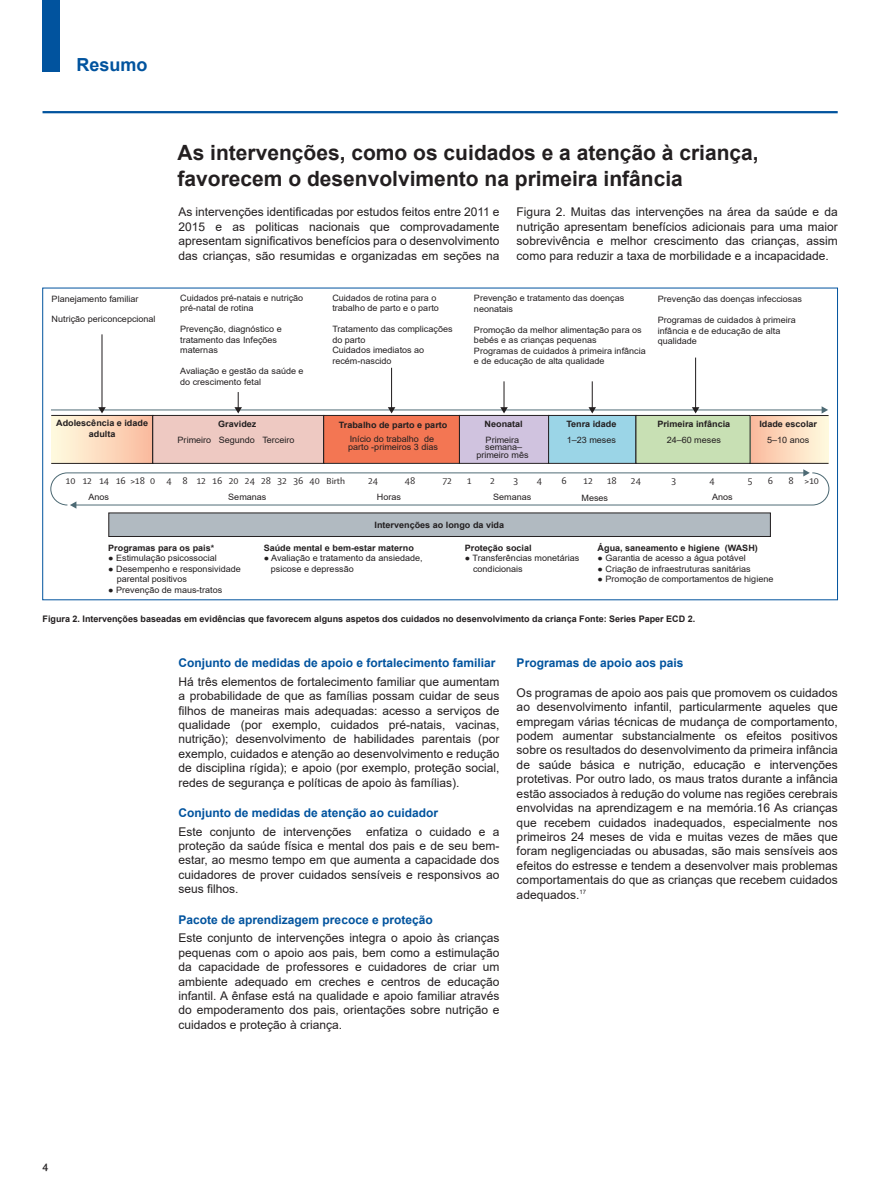
<style>
.page{position:relative;width:893px;height:1200px;background:#fff}
.page>*{position:absolute;margin:0;border:0;box-sizing:border-box;transform-origin:0 0}
.t1{font:700 21px/25.2px "Arial";color:#231f20}
.t2{font:700 18px "Arial";color:#01539e}
.t3{font:12px/14.4px "Arial";color:#231f20;text-align:justify}
.t4{font:700 12px "Arial";color:#01539e}
.t5{font:700 10.5px "Shaker 2 Lancet";color:#231f20}
.t6{font:9.45px "Shaker 2 Lancet";color:#231f20;scale:1.04 1}
.t7{font:700 9px "Arial";color:#231f20}
.t8{font:8.7px/10.5px "Arial";color:#231f20;scale:1.04 1}
.t9{font:700 8.7px/10.5px "Arial";color:#231f20;text-align:center;scale:1.04 1}
</style>
<div class="page">
<div style="left:43px;top:0;width:17px;height:71px;background:#01539e"></div>
<hr style="left:43px;top:111px;width:795px;height:2px;background:#01539e">
<div style="left:750px;top:415px;width:78px;height:48px;background:linear-gradient(to right,#fbba9d,#fffadf)"></div>
<div style="left:750px;top:415px;width:79px;height:48px;border:1px solid #231f20"></div>
<hr style="left:51px;top:409px;width:772px;height:1px;background:#4d6a74">
<svg style="left:822px;top:406px;width:6px;height:7px"></svg>
<div style="left:51px;top:415px;width:102px;height:48px;background:linear-gradient(to right,#fffce1,#fbbb9f)"></div>
<div style="left:51px;top:415px;width:102px;height:48px;border:1px solid #231f20"></div>
<div style="left:153px;top:415px;width:171px;height:48px;background:#eec9c2"></div>
<div style="left:152px;top:415px;width:172px;height:48px;border:1px solid #231f20"></div>
<div style="left:324px;top:415px;width:135px;height:48px;background:#f37653"></div>
<div style="left:323px;top:415px;width:137px;height:48px;border:1px solid #231f20"></div>
<div style="left:459px;top:415px;width:90px;height:48px;background:#d0c3df"></div>
<div style="left:459px;top:415px;width:90px;height:48px;border:1px solid #231f20"></div>
<div style="left:549px;top:415px;width:87px;height:48px;background:#9bd5e7"></div>
<div style="left:548px;top:415px;width:88px;height:48px;border:1px solid #231f20"></div>
<div style="left:636px;top:415px;width:114px;height:48px;background:#c8e0b4"></div>
<div style="left:636px;top:415px;width:114px;height:48px;border:1px solid #231f20"></div>
<hr style="left:102px;top:334px;width:1px;height:74px;background:#231f20">
<svg style="left:98px;top:407px;width:8px;height:6px"></svg>
<svg style="left:234px;top:392px;width:8px;height:21px"></svg>
<svg style="left:500px;top:381px;width:8px;height:32px"></svg>
<hr style="left:695px;top:357px;width:1px;height:51px;background:#231f20">
<svg style="left:692px;top:407px;width:7px;height:6px"></svg>
<svg style="left:588px;top:381px;width:8px;height:32px"></svg>
<hr style="left:391px;top:367px;width:1px;height:41px;background:#231f20">
<svg style="left:388px;top:407px;width:7px;height:6px"></svg>
<div style="left:109px;top:513px;width:661px;height:23px;background:#b1bac1"></div>
<svg style="left:50px;top:469px;width:780px;height:39px"></svg>
<h2 class="t2" style="left:77px;top:55px;width:73px">Resumo</h2>
<p class="t8" style="left:52px;top:293px;width:85px">Planejamento familiar</p>
<p class="t8" style="left:52px;top:314px;width:101px">Nutrição periconcepcional</p>
<h1 class="t1" style="left:178px;top:140px;width:583px">As intervenções, como os cuidados e a atenção à criança, favorecem o desenvolvimento na primeira infância</h1>
<p class="t3" style="left:179px;top:205px;width:323px">As intervenções identificadas por estudos feitos entre 2011 e 2015 e as politicas nacionais que comprovadamente apresentam significativos benefícios para o desenvolvimento das crianças, são resumidas e organizadas em seções na</p>
<p class="t3" style="left:517px;top:205px;width:323px">Figura 2. Muitas das intervenções na área da saúde e da nutrição apresentam benefícios adicionais para uma maior sobrevivência e melhor crescimento das crianças, assim como para reduzir a taxa de morbilidade e a incapacidade.</p>
<p class="t8" style="left:180px;top:292px;width:120px">Cuidados pré-natais e nutrição pré-natal de rotina</p>
<p class="t8" style="left:180px;top:324px;width:99px">Prevenção, diagnóstico e tratamento das Infeções maternas</p>
<p class="t8" style="left:180px;top:366px;width:120px">Avaliação e gestão da saúde e do crescimento fetal</p>
<p class="t8" style="left:332px;top:292px;width:104px">Cuidados de rotina para o trabalho de parto e o parto</p>
<p class="t8" style="left:332px;top:324px;width:117px">Tratamento das complicações do parto<br>Cuidados imediatos ao recém-nascido</p>
<p class="t8" style="left:474px;top:293px;width:146px">Prevenção e tratamento das doenças neonatais</p>
<p class="t8" style="left:474px;top:324px;width:167px">Promoção da melhor alimentação para os bebés e as crianças pequenas<br>Programas de cuidados à primeira infância e de educação de alta qualidade</p>
<p class="t8" style="left:658px;top:294px;width:140px">Prevenção das doenças infecciosas</p>
<p class="t8" style="left:658px;top:315px;width:134px">Programas de cuidados à primeira infância e de educação de alta qualidade</p>
<p class="t9" style="left:56px;top:418px;width:90px">Adolescência e idade adulta</p>
<p class="t9" style="left:218px;top:419px;width:38px">Gravidez</p>
<p class="t8" style="left:178px;top:434px;width:114px">Primeiro Segundo Terceiro</p>
<p class="t9" style="left:339px;top:419px;width:106px">Trabalho de parto e parto</p>
<p class="t8" style="left:348px;top:435px;width:88px;line-height:7.2px">Início do trabalho de parto -primeiros 3 dias</p>
<p class="t9" style="left:485px;top:419px;width:38px">Neonatal</p>
<p class="t8" style="left:476px;top:436px;width:52px;line-height:7.5px;text-align:center">Primeira semana– primeiro mês</p>
<p class="t9" style="left:566px;top:419px;width:50px">Tenra idade</p>
<p class="t8" style="left:567px;top:434px;width:49px">1–23 meses</p>
<p class="t9" style="left:657px;top:419px;width:72px">Primeira infância</p>
<p class="t8" style="left:667px;top:434px;width:54px">24–60 meses</p>
<p class="t9" style="left:759px;top:419px;width:57px">Idade escolar</p>
<p class="t8" style="left:767px;top:434px;width:42px">5–10 anos</p>
<p class="t6" style="left:66px;top:475px;width:43px">10 12 14</p>
<p class="t6" style="left:150px;top:475px;width:189px">0 4 8 12 16 20 24 28 32 36 40 Birth</p>
<p class="t6" style="left:368px;top:475px;width:11px">24</p>
<p class="t6" style="left:405px;top:475px;width:12px">48</p>
<p class="t6" style="left:443px;top:475px;width:10px">72</p>
<p class="t6" style="left:467px;top:475px;width:6px">1</p>
<p class="t6" style="left:490px;top:475px;width:6px">2</p>
<p class="t6" style="left:514px;top:475px;width:6px">3</p>
<p class="t6" style="left:537px;top:475px;width:6px">4</p>
<p class="t6" style="left:562px;top:475px;width:7px">6</p>
<p class="t6" style="left:584px;top:475px;width:10px">12</p>
<p class="t6" style="left:607px;top:475px;width:11px">18</p>
<p class="t6" style="left:631px;top:475px;width:11px">24</p>
<p class="t6" style="left:709px;top:475px;width:6px">4</p>
<p class="t6" style="left:748px;top:475px;width:6px">5</p>
<p class="t6" style="left:768px;top:475px;width:7px">6</p>
<p class="t6" style="left:788px;top:475px;width:31px">8 &gt;10</p>
<p class="t8" style="left:581px;top:492px;width:27px">Meses</p>
<p class="t6" style="left:116px;top:475px;width:29px">16 &gt;18</p>
<p class="t6" style="left:672px;top:475px;width:6px">3</p>
<p class="t8" style="left:88px;top:492px;width:21px">Anos</p>
<p class="t8" style="left:228px;top:492px;width:38px">Semanas</p>
<p class="t8" style="left:377px;top:492px;width:25px">Horas</p>
<p class="t8" style="left:493px;top:492px;width:38px">Semanas</p>
<p class="t8" style="left:712px;top:492px;width:21px">Anos</p>
<p class="t9" style="left:108px;top:542px;width:103px">Programas para os pais*</p>
<p class="t8" style="left:108px;top:553px;width:106px">● Estimulação psicossocial</p>
<p class="t8" style="left:117px;top:563px;width:121px;text-indent:-8px">● Desempenho e responsividade parental positivos</p>
<p class="t8" style="left:108px;top:584px;width:111px">● Prevenção de maus-tratos</p>
<p class="t9" style="left:375px;top:520px;width:126px">Intervenções ao longo da vida</p>
<p class="t9" style="left:264px;top:542px;width:146px">Saúde mental e bem-estar materno</p>
<p class="t8" style="left:271px;top:553px;width:148px;text-indent:-7px">● Avaliação e tratamento da ansiedade, psicose e depressão</p>
<p class="t9" style="left:465px;top:542px;width:66px">Proteção social</p>
<p class="t8" style="left:473px;top:553px;width:104px;text-indent:-8px">● Transferências monetárias condicionais</p>
<p class="t9" style="left:598px;top:542px;width:156px">Água, saneamento e higiene (WASH)</p>
<p class="t8" style="left:598px;top:553px;width:144px">● Garantia de acesso a água potável</p>
<p class="t8" style="left:598px;top:563px;width:149px">● Criação de infraestruturas sanitárias</p>
<p class="t8" style="left:598px;top:574px;width:171px">● Promoção de comportamentos de higiene</p>
<p class="t7" style="left:43px;top:613px;width:654px">Figura 2. Intervenções baseadas em evidências que favorecem alguns aspetos dos cuidados no desenvolvimento da criança Fonte: Series Paper ECD 2.</p>
<p class="t4" style="left:179px;top:656px;width:318px">Conjunto de medidas de apoio e fortalecimento familiar</p>
<p class="t3" style="left:179px;top:674px;width:323px">Há três elementos de fortalecimento familiar que aumentam a probabilidade de que as famílias possam cuidar de seus filhos de maneiras mais adequadas: acesso a serviços de qualidade (por exemplo, cuidados pré-natais, vacinas, nutrição); desenvolvimento de habilidades parentais (por exemplo, cuidados e atenção ao desenvolvimento e redução de disciplina rígida); e apoio (por exemplo, proteção social, redes de segurança e políticas de apoio às famílias).</p>
<p class="t4" style="left:179px;top:805px;width:261px">Conjunto de medidas de atenção ao cuidador</p>
<p class="t3" style="left:179px;top:824px;width:323px">Este conjunto de intervenções enfatiza o cuidado e a proteção da saúde física e mental dos pais e de seu bem&shy;estar, ao mesmo tempo em que aumenta a capacidade dos cuidadores de prover cuidados sensíveis e responsivos ao seus filhos.</p>
<p class="t4" style="left:179px;top:912px;width:256px">Pacote de aprendizagem precoce e proteção</p>
<p class="t3" style="left:179px;top:930px;width:323px">Este conjunto de intervenções integra o apoio às crianças pequenas com o apoio aos pais, bem como a estimulação da capacidade de professores e cuidadores de criar um ambiente adequado em creches e centros de educação infantil. A ênfase está na qualidade e apoio familiar através do empoderamento dos pais, orientações sobre nutrição e cuidados e proteção à criança.</p>
<p class="t4" style="left:517px;top:656px;width:168px">Programas de apoio aos pais</p>
<p class="t3" style="left:517px;top:685px;width:323px">Os programas de apoio aos pais que promovem os cuidados ao desenvolvimento infantil, particularmente aqueles que empregam várias técnicas de mudança de comportamento, podem aumentar substancialmente os efeitos positivos sobre os resultados do desenvolvimento da primeira infância de saúde básica e nutrição, educação e intervenções protetivas. Por outro lado, os maus tratos durante a infância estão associados à redução do volume nas regiões cerebrais envolvidas na aprendizagem e na memória.16 As crianças que recebem cuidados inadequados, especialmente nos primeiros 24 meses de vida e muitas vezes de mães que foram negligenciadas ou abusadas, são mais sensíveis aos efeitos do estresse e tendem a desenvolver mais problemas comportamentais do que as crianças que recebem cuidados adequados.<sup>17</sup></p>
<p class="t5" style="left:43px;top:1159px;width:7px">4</p>
</div>
